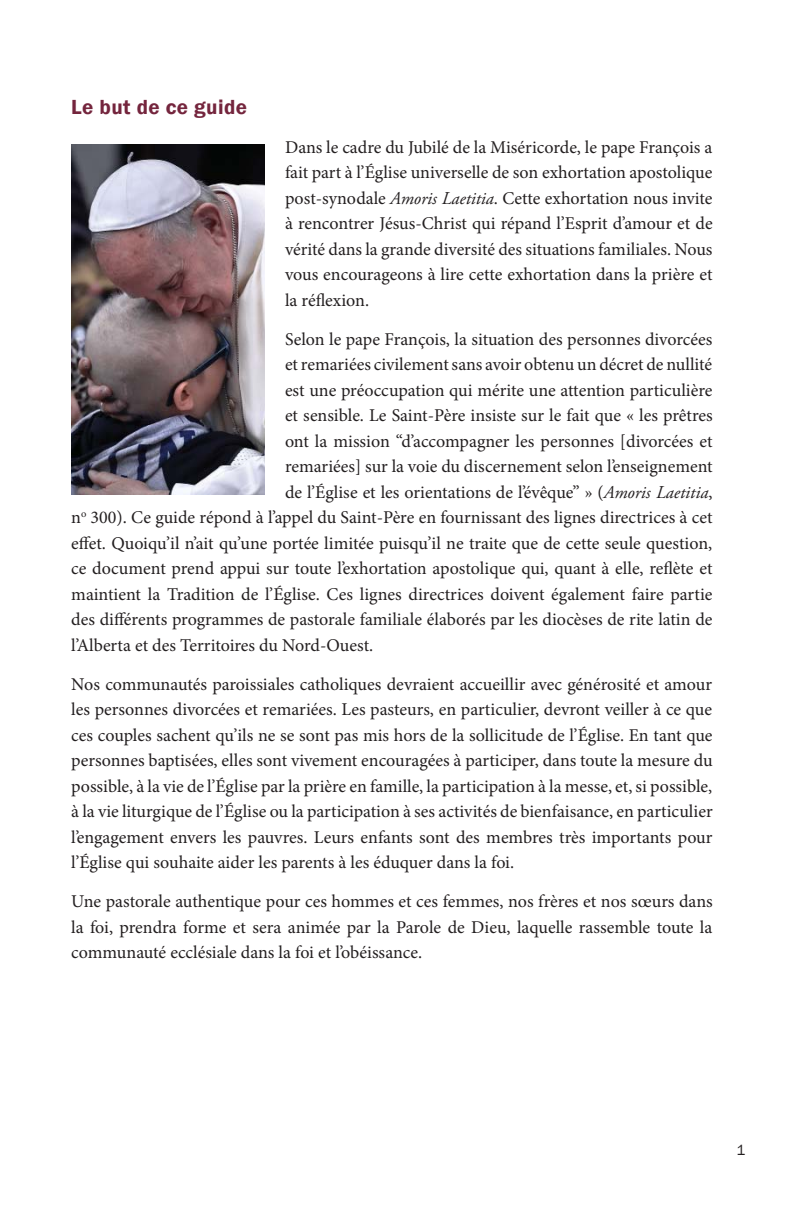
<style>
.page{position:relative;width:792px;height:1224px;background:#fff}
.page>*{position:absolute;margin:0;border:0;box-sizing:border-box;transform-origin:0 0}
.t1{font:600 21px "Franklin Gothic";letter-spacing:.02em;color:#74253d}
.t2{font:18px/25.6px "Minion Pro";color:#231f20;text-align:justify}
.t3{font:15px "Franklin Gothic";color:#231f20}
.s1{font-family:"Adobe Garamond Pro";font-style:italic}
</style>
<div class="page">
<img style="left:71px;top:145px;width:194px;height:349px">
<p class="t1" style="left:71px;top:94px;width:177px">Le but de ce guide</p>
<p class="t2" style="left:285px;top:134px;width:429px">Dans le cadre du Jubilé de la Miséricorde, le pape François a fait part à l’Église universelle de son exhortation apostolique post-synodale <span class="s1">Amoris Laetitia</span>. Cette exhortation nous invite à rencontrer Jésus-Christ qui répand l’Esprit d’amour et de vérité dans la grande diversité des situations familiales. Nous vous encourageons à lire cette exhortation dans la prière et la réflexion.</p>
<p class="t2" style="left:285px;top:326px;width:429px">Selon le pape François, la situation des personnes divorcées</p>
<p class="t2" style="left:285px;top:352px;width:429px">et remariées civilement sans avoir obtenu un décret de nullité</p>
<p class="t2" style="left:285px;top:377px;width:429px">est une préoccupation qui mérite une attention particulière</p>
<p class="t2" style="left:285px;top:403px;width:429px">et sensible. Le Saint-Père insiste sur le fait que « les prêtres</p>
<p class="t2" style="left:285px;top:428px;width:429px">ont la mission “d’accompagner les personnes [divorcées et</p>
<p class="t2" style="left:285px;top:454px;width:429px">remariées] sur la voie du discernement selon l’enseignement</p>
<p class="t2" style="left:285px;top:479px;width:429px">de l’Église et les orientations de l’évêque” » (<span class="s1">Amoris Laetitia</span>,</p>
<p class="t2" style="left:71px;top:505px;width:643px">n<sup>o</sup> 300). Ce guide répond à l’appel du Saint-Père en fournissant des lignes directrices à cet</p>
<p class="t2" style="left:71px;top:530px;width:643px">effet. Quoiqu’il n’ait qu’une portée limitée puisqu’il ne traite que de cette seule question,</p>
<p class="t2" style="left:71px;top:556px;width:643px">ce document prend appui sur toute l’exhortation apostolique qui, quant à elle, reflète et</p>
<p class="t2" style="left:71px;top:581px;width:643px">maintient la Tradition de l’Église. Ces lignes directrices doivent également faire partie</p>
<p class="t2" style="left:71px;top:607px;width:643px">des différents programmes de pastorale familiale élaborés par les diocèses de rite latin de</p>
<p class="t2" style="left:71px;top:632px;width:304px">l’Alberta et des Territoires du Nord-Ouest.</p>
<p class="t2" style="left:71px;top:671px;width:643px">Nos communautés paroissiales catholiques devraient accueillir avec générosité et amour les personnes divorcées et remariées. Les pasteurs, en particulier, devront veiller à ce que ces couples sachent qu’ils ne se sont pas mis hors de la sollicitude de l’Église. En tant que personnes baptisées, elles sont vivement encouragées à participer, dans toute la mesure du possible, à la vie de l’Église par la prière en famille, la participation à la messe, et, si possible, à la vie liturgique de l’Église ou la participation à ses activités de bienfaisance, en particulier l’engagement envers les pauvres. Leurs enfants sont des membres très importants pour l’Église qui souhaite aider les parents à les éduquer dans la foi.</p>
<p class="t2" style="left:71px;top:889px;width:643px">Une pastorale authentique pour ces hommes et ces femmes, nos frères et nos sœurs dans la foi, prendra forme et sera animée par la Parole de Dieu, laquelle rassemble toute la communauté ecclésiale dans la foi et l’obéissance.</p>
<p class="t3" style="left:736px;top:1141px;width:10px">1</p>
</div>
